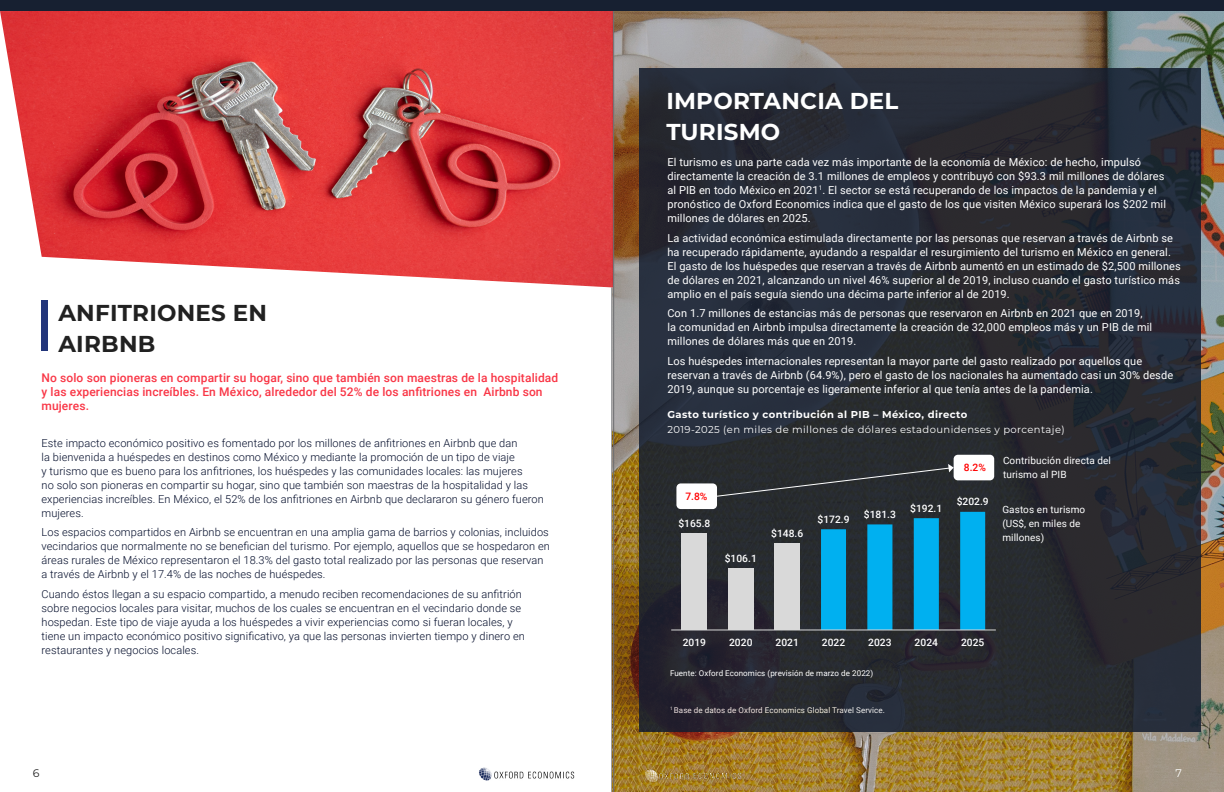
<style>
.page{position:relative;width:1224px;height:792px;background:#fff}
.page>*{position:absolute;margin:0;border:0;box-sizing:border-box;transform-origin:0 0}
.second_title{font:700 23px/31px "Montserrat";letter-spacing:.01em;color:#fff}
.second_title-2{font:700 23px/31px "Montserrat";letter-spacing:.01em;color:#212121}
.Body_Text_Para{font:500 12px/14px "Roboto";letter-spacing:.01em;color:#f93646}
.Body_Text_Para-2{font:11px/14px "Roboto";letter-spacing:.01em;color:#fff}
.Body_Text_Para-3{font:300 11px/14px "Roboto";letter-spacing:.01em;color:#000b29}
.t1{font:11px "Montserrat";color:#212121}
.t2{font:11px "Montserrat";color:#fff}
.t3{font:500 10.2px "Roboto";color:#fff}
.t4{font:500 10.2px "Roboto";color:#f00}
.Body_Text_Para-4{font:10px/14px "Roboto";letter-spacing:.01em;color:#fff}
.second_title-3{font:10px "Montserrat";letter-spacing:.04em;color:#fff}
.second_title-4{font:700 10px "Montserrat";letter-spacing:.04em;color:#fff}
.t5{font:8px "Roboto";letter-spacing:.01em;color:#fff}
</style>
<div class="page">
<div style="left:42px;top:301px;width:6px;height:50px;background:#22357a"></div>
<img style="left:0;top:11px;width:612px;height:276px">
<img style="left:612px;top:11px;width:612px;height:781px">
<svg style="left:640px;top:68px;width:561px;height:663px;background:#272a33"></svg>
<hr style="left:613px;top:5px;width:1px;height:787px;background:#6c6d70">
<div style="left:0;top:0;width:1224px;height:11px;background:#172031"></div>
<img style="left:660px;top:770px;width:50px;height:9px">
<img style="left:693px;top:772px;width:51px;height:9px">
<img style="left:642px;top:767px;width:18px;height:16px">
<img style="left:479px;top:768px;width:95px;height:13px">
<div style="left:682px;top:533px;width:25px;height:97px;background:#d9d9d9"></div>
<div style="left:728px;top:568px;width:25px;height:62px;background:#d9d9d9"></div>
<div style="left:775px;top:543px;width:25px;height:87px;background:#d9d9d9"></div>
<svg style="left:821px;top:512px;width:164px;height:118px;background:#12769c"></svg>
<hr style="left:671px;top:630px;width:325px;height:1px;background:#d9d9d9">
<div style="left:954px;top:455px;width:40px;height:25px;background:#fff;border-radius:4px"></div>
<div style="left:716px;top:464px;width:238px;height:33px;background:#282c2f"></div>
<div style="left:676px;top:483px;width:41px;height:26px;background:#fff;border-radius:4px"></div>
<p class="second_title-2" style="left:58px;top:297px;width:210px">ANFITRIONES EN<br>AIRBNB</p>
<p class="Body_Text_Para" style="left:42px;top:370px;width:518px">No solo son pioneras en compartir su hogar, sino que también son maestras de la hospitalidad y las experiencias increíbles. En México, alrededor del 52% de los anfitriones en Airbnb son mujeres.</p>
<p class="Body_Text_Para-3" style="left:42px;top:435px;width:504px">Este impacto económico positivo es fomentado por los millones de anfitriones en Airbnb que dan<br>la bienvenida a huéspedes en destinos como México y mediante la promoción de un tipo de viaje<br>y turismo que es bueno para los anfitriones, los huéspedes y las comunidades locales: las mujeres<br>no solo son pioneras en compartir su hogar, sino que también son maestras de la hospitalidad y las experiencias increíbles. En México, el 52% de los anfitriones en Airbnb que declararon su género fueron mujeres.</p>
<p class="Body_Text_Para-3" style="left:42px;top:525px;width:510px">Los espacios compartidos en Airbnb se encuentran en una amplia gama de barrios y colonias, incluidos vecindarios que normalmente no se benefician del turismo. Por ejemplo, aquellos que se hospedaron en áreas rurales de México representaron el 18.3% del gasto total realizado por las personas que reservan a través de Airbnb y el 17.4% de las noches de huéspedes.</p>
<p class="Body_Text_Para-3" style="left:42px;top:587px;width:485px">Cuando éstos llegan a su espacio compartido, a menudo reciben recomendaciones de su anfitrión sobre negocios locales para visitar, muchos de los cuales se encuentran en el vecindario donde se hospedan. Este tipo de viaje ayuda a los huéspedes a vivir experiencias como si fueran locales, y tiene un impacto económico positivo significativo, ya que las personas invierten tiempo y dinero en restaurantes y negocios locales.</p>
<p class="second_title" style="left:666px;top:84px;width:234px">IMPORTANCIA DEL<br>TURISMO</p>
<p class="Body_Text_Para-2" style="left:667px;top:155px;width:500px">El turismo es una parte cada vez más importante de la economía de México: de hecho, impulsó directamente la creación de 3.1 millones de empleos y contribuyó con $93.3 mil millones de dólares al PIB en todo México en 2021<sup>1</sup>. El sector se está recuperando de los impactos de la pandemia y el pronóstico de Oxford Economics indica que el gasto de los que visiten México superará los $202 mil millones de dólares en 2025.</p>
<p class="Body_Text_Para-2" style="left:667px;top:230px;width:515px">La actividad económica estimulada directamente por las personas que reservan a través de Airbnb se ha recuperado rápidamente, ayudando a respaldar el resurgimiento del turismo en México en general.<br>El gasto de los huéspedes que reservan a través de Airbnb aumentó en un estimado de $2,500 millones de dólares en 2021, alcanzando un nivel 46% superior al de 2019, incluso cuando el gasto turístico más amplio en el país seguía siendo una décima parte inferior al de 2019.</p>
<p class="Body_Text_Para-2" style="left:667px;top:306px;width:486px">Con 1.7 millones de estancias más de personas que reservaron en Airbnb en 2021 que en 2019, la comunidad en Airbnb impulsa directamente la creación de 32,000 empleos más y un PIB de mil millones de dólares más que en 2019.</p>
<p class="Body_Text_Para-2" style="left:667px;top:354px;width:507px">Los huéspedes internacionales representan la mayor parte del gasto realizado por aquellos que reservan a través de Airbnb (64.9%), pero el gasto de los nacionales ha aumentado casi un 30% desde<br>2019, aunque su porcentaje es ligeramente inferior al que tenía antes de la pandemia.</p>
<p class="second_title-4" style="left:667px;top:407px;width:301px">Gasto turístico y contribución al PIB – México, directo</p>
<p class="second_title-3" style="left:667px;top:423px;width:399px">2019-2025 (en miles de millones de dólares estadounidenses y porcentaje)</p>
<p class="t4" style="left:685px;top:489px;width:24px">7.8%</p>
<p class="t3" style="left:678px;top:516px;width:34px">$165.8</p>
<p class="t3" style="left:725px;top:551px;width:34px">$106.1</p>
<p class="t3" style="left:771px;top:526px;width:34px">$148.6</p>
<p class="t3" style="left:818px;top:512px;width:34px">$172.9</p>
<p class="t3" style="left:864px;top:507px;width:34px">$181.3</p>
<p class="t3" style="left:910px;top:501px;width:34px">$192.1</p>
<p class="t4" style="left:964px;top:460px;width:24px">8.2%</p>
<p class="t3" style="left:957px;top:495px;width:34px">$202.9</p>
<p class="Body_Text_Para-4" style="left:1003px;top:453px;width:110px">Contribución directa del turismo al PIB</p>
<p class="Body_Text_Para-4" style="left:1002px;top:502px;width:85px">Gastos en turismo (US$, en miles de millones)</p>
<p class="t3" style="left:683px;top:635px;width:25px">2019</p>
<p class="t3" style="left:729px;top:635px;width:25px">2020</p>
<p class="t3" style="left:776px;top:635px;width:25px">2021</p>
<p class="t3" style="left:822px;top:635px;width:25px">2022</p>
<p class="t3" style="left:868px;top:635px;width:25px">2023</p>
<p class="t3" style="left:915px;top:635px;width:25px">2024</p>
<p class="t3" style="left:961px;top:635px;width:25px">2025</p>
<p class="t5" style="left:670px;top:668px;width:205px">Fuente: Oxford Economics (previsión de marzo de 2022)</p>
<p class="t5" style="left:670px;top:704px;width:216px"><sup>1</sup> Base de datos de Oxford Economics Global Travel Service.</p>
<p class="t1" style="left:33px;top:765px;width:8px">6</p>
<p class="t2" style="left:1175px;top:765px;width:8px">7</p>
</div>
